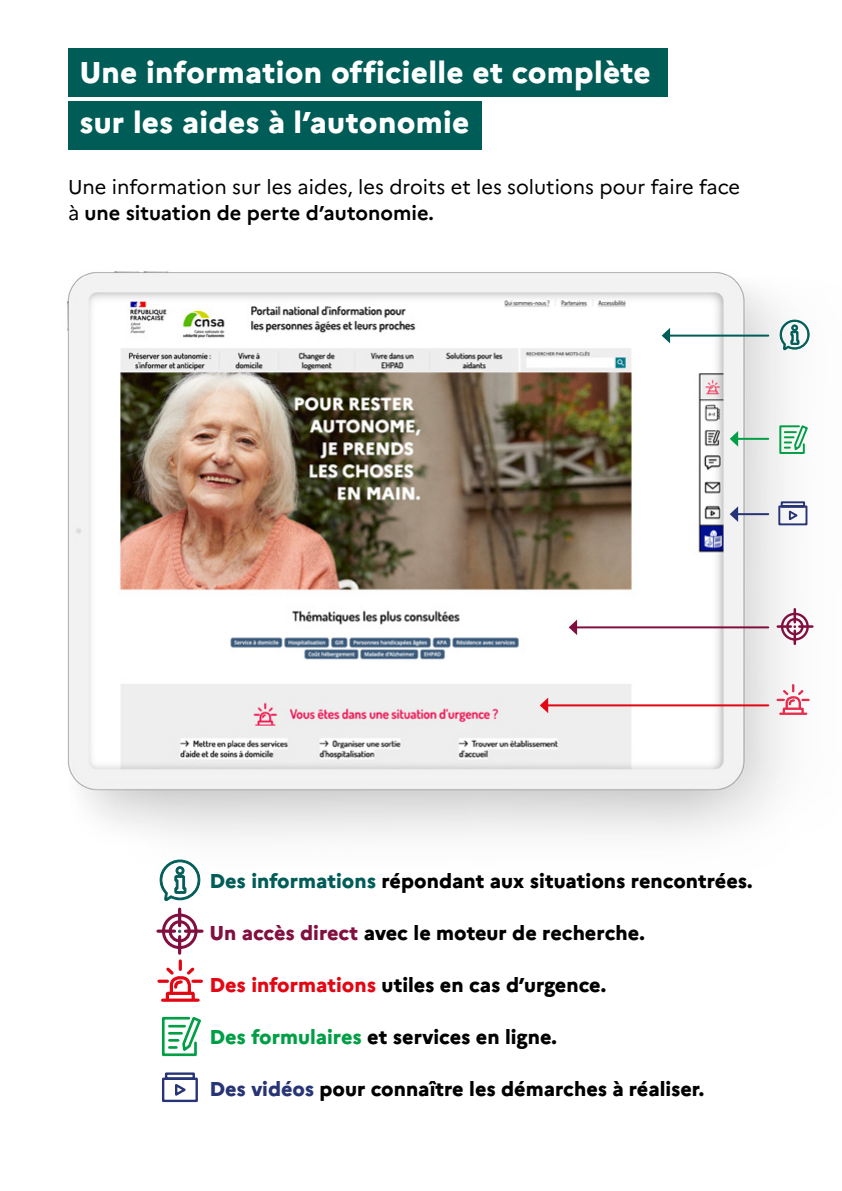
<style>
.page{position:relative;width:842px;height:1191px;background:#fff}
.page>*{position:absolute;margin:0;border:0;box-sizing:border-box;transform-origin:0 0}
.H1_-_Titre{font:800 30px/50px "Marianne";letter-spacing:.01em;color:#fff}
.t1{font:800 20px "Marianne";color:#000}
.Texte_interieur{font:20px/26px "Marianne";color:#000}
.s1{font-weight:700}
.s2{color:#005c57}
.s3{color:#810f3f}
.s4{color:#e30613}
.s5{color:#009e45}
.s6{color:#273475}
</style>
<div class="page">
<div style="left:68px;top:48px;width:599px;height:49px;background:#005c57"></div>
<div style="left:68px;top:101px;width:414px;height:48px;background:#005c57"></div>
<img style="left:67px;top:271px;width:747px;height:565px">
<hr style="left:669px;top:334px;width:99px;height:2px;background:#005c57">
<svg style="left:662px;top:328px;width:8px;height:15px"></svg>
<hr style="left:547px;top:704px;width:221px;height:2px;background:#e30613">
<svg style="left:540px;top:697px;width:8px;height:16px"></svg>
<hr style="left:576px;top:626px;width:192px;height:2px;background:#810f3f">
<svg style="left:569px;top:619px;width:8px;height:16px"></svg>
<hr style="left:737px;top:438px;width:31px;height:2px;background:#009e45">
<svg style="left:730px;top:431px;width:8px;height:15px"></svg>
<hr style="left:737px;top:513px;width:31px;height:2px;background:#273475">
<svg style="left:730px;top:506px;width:8px;height:16px"></svg>
<svg style="left:159px;top:961px;width:42px;height:41px"></svg>
<hr style="left:163px;top:998px;width:35px;height:3px;background:#e30613">
<svg style="left:778px;top:685px;width:30px;height:30px"></svg>
<hr style="left:780px;top:712px;width:26px;height:3px;background:#e72d4d">
<svg style="left:162px;top:1072px;width:36px;height:31px"></svg>
<svg style="left:777px;top:500px;width:31px;height:26px"></svg>
<svg style="left:161px;top:1016px;width:40px;height:41px"></svg>
<svg style="left:778px;top:424px;width:31px;height:31px"></svg>
<svg style="left:159px;top:859px;width:42px;height:42px"></svg>
<svg style="left:780px;top:319px;width:30px;height:31px"></svg>
<hr style="left:178px;top:909px;width:3px;height:16px;background:#810f3f">
<hr style="left:185px;top:929px;width:17px;height:3px;background:#810f3f">
<hr style="left:178px;top:936px;width:3px;height:17px;background:#810f3f">
<hr style="left:158px;top:929px;width:17px;height:3px;background:#810f3f">
<svg style="left:160px;top:912px;width:39px;height:38px"></svg>
<svg style="left:778px;top:609px;width:34px;height:35px"></svg>
<h1 class="H1_-_Titre" style="left:79px;top:48px;width:573px">Une information officielle et complète sur les aides à l’autonomie</h1>
<p class="Texte_interieur" style="left:68px;top:173px;width:674px">Une information sur les aides, les droits et les solutions pour faire face à <span class="s1">une situation de perte d’autonomie.</span></p>
<p class="t1" style="left:209px;top:869px;width:544px"><span class="s2">Des informations</span> répondant aux situations rencontrées.</p>
<p class="t1" style="left:209px;top:921px;width:437px"><span class="s3">Un accès direct</span> avec le moteur de recherche.</p>
<p class="t1" style="left:209px;top:973px;width:398px"><span class="s4">Des informations</span> utiles en cas d’urgence.</p>
<p class="t1" style="left:209px;top:1025px;width:349px"><span class="s5">Des formulaires</span> et services en ligne.</p>
<p class="t1" style="left:209px;top:1077px;width:496px"><span class="s6">Des vidéos</span> pour connaître les démarches à réaliser.</p>
</div>
